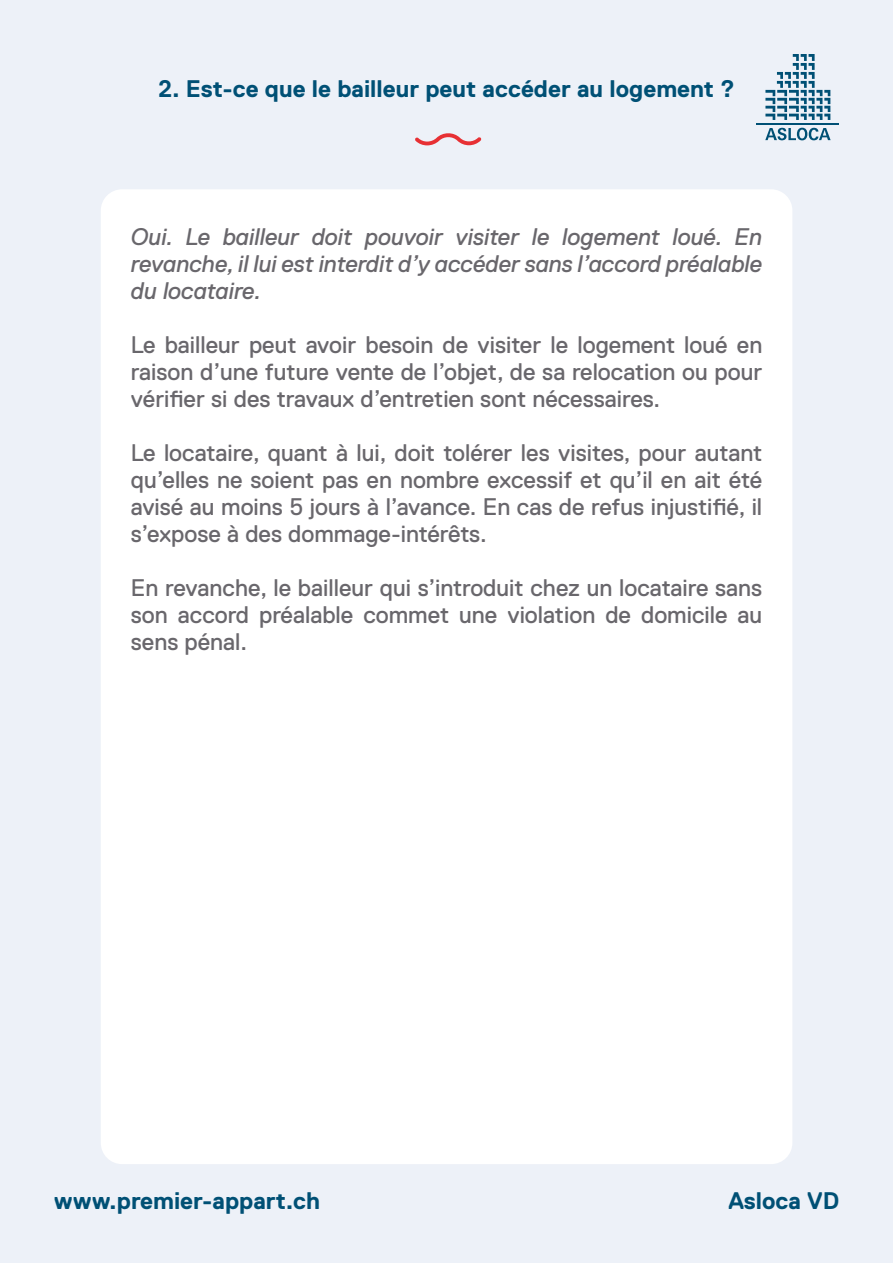
<style>
.page{position:relative;width:893px;height:1263px;background:#edf1f8}
.page>*{position:absolute;margin:0;border:0;box-sizing:border-box;transform-origin:0 0}
.t1{font:24px/27px "Replica";color:#69676c;text-align:justify}
.t2{font:italic 24px/27px "Replica";color:#69676c;text-align:justify}
.t3{font:700 24px "Replica";color:#005075}
</style>
<div class="page">
<svg style="left:415px;top:133px;width:66px;height:12px"></svg>
<div style="left:101px;top:189px;width:691px;height:975px;background:#fff;border-radius:21px"></div>
<svg style="left:765px;top:128px;width:66px;height:12px"></svg>
<svg style="left:765px;top:54px;width:65px;height:66px"></svg>
<hr style="left:757px;top:123px;width:82px;height:2px;background:#005075">
<p class="t3" style="left:159px;top:75px;width:578px">2. Est-ce que le bailleur peut accéder au logement ?</p>
<p class="t2" style="left:131px;top:224px;width:633px">Oui. Le bailleur doit pouvoir visiter le logement loué. En revanche, il lui est interdit d’y accéder sans l’accord préalable du locataire.</p>
<p class="t1" style="left:131px;top:332px;width:633px">Le bailleur peut avoir besoin de visiter le logement loué en raison d’une future vente de l’objet, de sa relocation ou pour vérifier si des travaux d’entretien sont nécessaires.</p>
<p class="t1" style="left:131px;top:440px;width:633px">Le locataire, quant à lui, doit tolérer les visites, pour autant qu’elles ne soient pas en nombre excessif et qu’il en ait été avisé au moins 5 jours à l’avance. En cas de refus injustifié, il s’expose à des dommage-intérêts.</p>
<p class="t1" style="left:131px;top:575px;width:633px">En revanche, le bailleur qui s’introduit chez un locataire sans son accord préalable commet une violation de domicile au sens pénal.</p>
<p class="t3" style="left:54px;top:1187px;width:268px">www.premier-appart.ch</p>
<p class="t3" style="left:728px;top:1187px;width:112px">Asloca VD</p>
</div>
